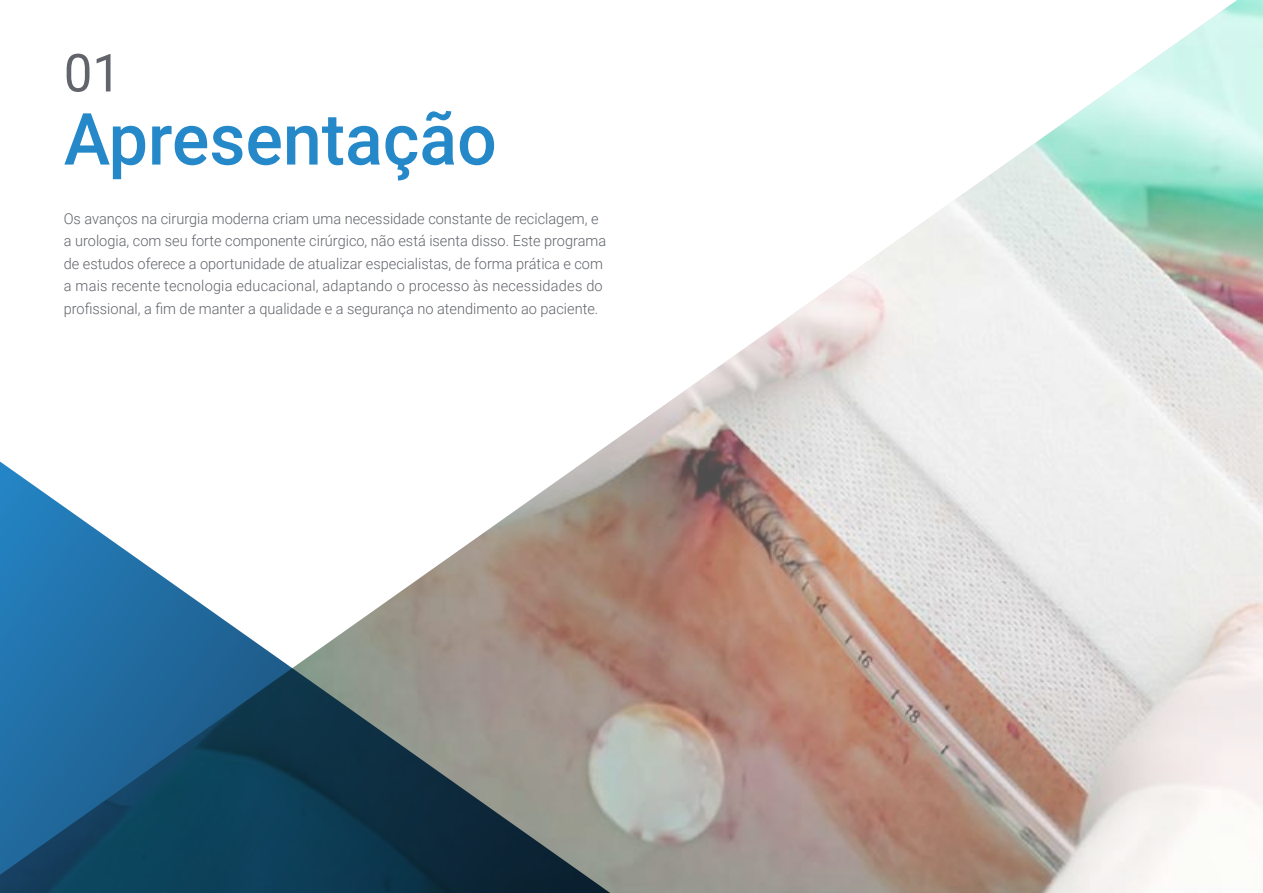
<style>
.page{position:relative;width:1263px;height:893px;background:#fff}
.page>*{position:absolute;margin:0;border:0;box-sizing:border-box;transform-origin:0 0}
.t1{font:500 72px "Roboto";color:#2488c9}
.t2{font:52.5px "Roboto";color:#61646a}
.t3{font:300 15px/22.5px "Roboto";color:#61646a}
</style>
<div class="page">
<img style="left:607px;top:0;width:656px;height:893px">
<svg style="left:0;top:446px;width:640px;height:447px"></svg>
<h2 class="t2" style="left:64px;top:36px;width:59px">01</h2>
<h1 class="t1" style="left:64px;top:89px;width:435px">Apresentação</h1>
<p class="t3" style="left:64px;top:207px;width:544px">Os avanços na cirurgia moderna criam uma necessidade constante de reciclagem, e a urologia, com seu forte componente cirúrgico, não está isenta disso. Este programa de estudos oferece a oportunidade de atualizar especialistas, de forma prática e com a mais recente tecnologia educacional, adaptando o processo às necessidades do profissional, a fim de manter a qualidade e a segurança no atendimento ao paciente.</p>
</div>
